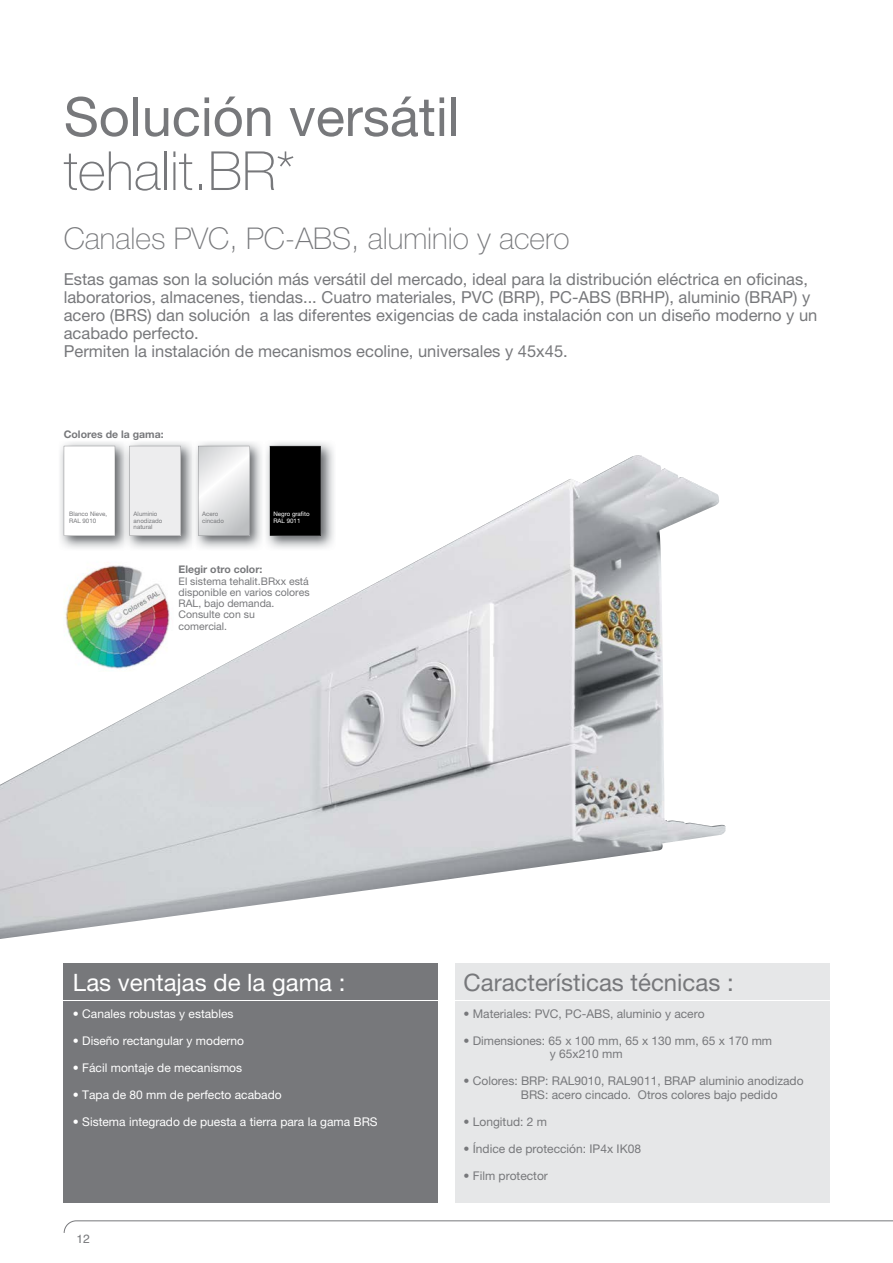
<style>
.page{position:relative;width:893px;height:1263px;background:#fff}
.page>*{position:absolute;margin:0;border:0;box-sizing:border-box;transform-origin:0 0}
.t1{font:54px "Helvetica Neue LT";color:#77787b}
.t2{font:100 54px "Helvetica Neue LT";color:#77787b}
.t3{font:100 30px "Helvetica Neue LT";color:#77787b}
.t4{font:24px "Helvetica Neue LT";color:#77787b}
.t5{font:24px "Helvetica Neue LT";color:#fff}
.t6{font:16.5px/18px "Helvetica Neue LT";color:#77787b}
.t7{font:12px/13.5px "Helvetica Neue LT";color:#77787b}
.t8{font:12px "Helvetica Neue LT";color:#fff}
.t9{font:12px "Helvetica";color:#77787b}
.t10{font:10.5px/11.2px "Helvetica Neue LT";color:#77787b}
.t11{font:700 10.5px "Helvetica Neue LT";color:#77787b}
.t12{font:6.15px/6.9px "Helvetica Neue LT";color:#77787b}
.t13{font:6.15px/6.9px "Helvetica Neue LT";color:#fff}
</style>
<div class="page">
<div style="left:64px;top:1001px;width:374px;height:202px;background:#77787b"></div>
<div style="left:64px;top:963px;width:374px;height:36px;background:#77787b"></div>
<div style="left:455px;top:1001px;width:374px;height:202px;background:#e6e7e8"></div>
<div style="left:455px;top:963px;width:374px;height:36px;background:#e6e7e8"></div>
<img style="left:0;top:455px;width:725px;height:484px">
<img style="left:59px;top:442px;width:65px;height:109px">
<svg style="left:64px;top:446px;width:51px;height:89px"></svg>
<img style="left:130px;top:442px;width:63px;height:109px">
<img style="left:124px;top:445px;width:6px;height:106px">
<div style="left:129px;top:446px;width:52px;height:89px;background:#ededee"></div>
<img style="left:195px;top:442px;width:140px;height:109px">
<img style="left:193px;top:455px;width:2px;height:96px">
<svg style="left:198px;top:446px;width:51px;height:89px"></svg>
<div style="left:269px;top:446px;width:52px;height:89px;background:#000"></div>
<img style="left:64px;top:558px;width:110px;height:114px">
<svg style="left:64px;top:1220px;width:829px;height:13px"></svg>
<h1 class="t1" style="left:64px;top:85px;width:397px">Solución versátil</h1>
<h1 class="t2" style="left:64px;top:140px;width:233px">tehalit.BR*</h1>
<h2 class="t3" style="left:64px;top:221px;width:507px">Canales PVC, PC-ABS, aluminio y acero</h2>
<p class="t6" style="left:64px;top:270px;width:755px">Estas gamas son la solución más versátil del mercado, ideal para la distribución eléctrica en oficinas, laboratorios, almacenes, tiendas... Cuatro materiales, PVC (BRP), PC-ABS (BRHP), aluminio (BRAP) y acero (BRS) dan solución a las diferentes exigencias de cada instalación con un diseño moderno y un acabado perfecto.<br>Permiten la instalación de mecanismos ecoline, universales y 45x45.</p>
<p class="t11" style="left:64px;top:428px;width:101px">Colores de la gama:</p>
<p class="t12" style="left:69px;top:510px;width:40px">Blanco Nieve,<br>RAL 9010</p>
<p class="t12" style="left:134px;top:510px;width:30px">Aluminio anodizado natural</p>
<p class="t12" style="left:202px;top:510px;width:23px">Acero cincado</p>
<p class="t13" style="left:273px;top:510px;width:38px">Negro grafito<br>RAL 9011</p>
<p class="t11" style="left:179px;top:563px;width:85px">Elegir otro color:</p>
<p class="t10" style="left:179px;top:575px;width:133px">El sistema tehalit.BRxx está disponible en varios colores<br>RAL, bajo demanda.<br>Consulte con su<br>comercial.</p>
<h3 class="t5" style="left:73px;top:968px;width:274px">Las ventajas de la gama :</h3>
<p class="t8" style="left:73px;top:1006px;width:162px">• Canales robustas y estables</p>
<p class="t8" style="left:73px;top:1033px;width:173px">• Diseño rectangular y moderno</p>
<p class="t8" style="left:73px;top:1060px;width:171px">• Fácil montaje de mecanismos</p>
<p class="t8" style="left:73px;top:1087px;width:210px">• Tapa de 80 mm de perfecto acabado</p>
<p class="t8" style="left:73px;top:1114px;width:306px">• Sistema integrado de puesta a tierra para la gama BRS</p>
<p class="t9" style="left:77px;top:1230px;width:15px">12</p>
<h3 class="t4" style="left:463px;top:968px;width:272px">Características técnicas :</h3>
<p class="t7" style="left:463px;top:1006px;width:243px">• Materiales: PVC, PC-ABS, aluminio y acero</p>
<p class="t7" style="left:550px;top:1033px;width:224px;text-indent:-86px">• Dimensiones: 65 x 100 mm, 65 x 130 mm, 65 x 170 mm y 65x210 mm</p>
<p class="t7" style="left:521px;top:1074px;width:284px;text-indent:-57px">• Colores: BRP: RAL9010, RAL9011, BRAP aluminio anodizado<br>BRS: acero cincado. Otros colores bajo pedido</p>
<p class="t7" style="left:463px;top:1114px;width:85px">• Longitud: 2 m</p>
<p class="t7" style="left:463px;top:1141px;width:179px">• Índice de protección: IP4x IK08</p>
<p class="t7" style="left:463px;top:1168px;width:86px">• Film protector</p>
</div>
